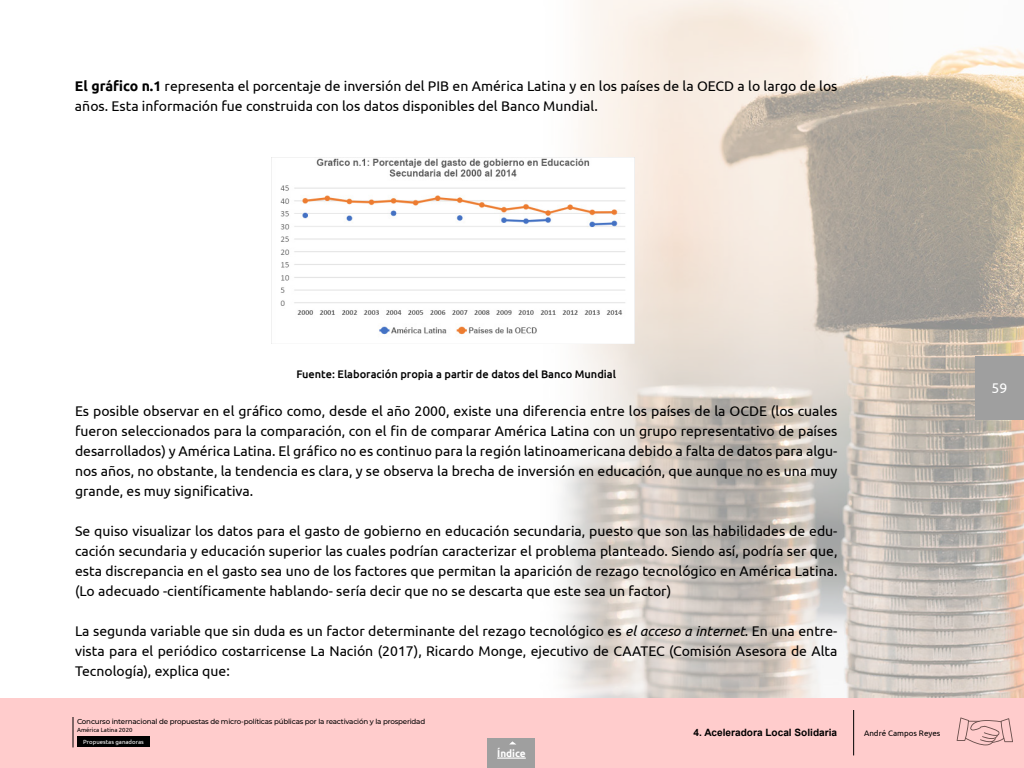
<style>
.page{position:relative;width:1024px;height:768px;background:#fff}
.page>*{position:absolute;margin:0;border:0;box-sizing:border-box;transform-origin:0 0}
.t1{font:14px/20px "Ubuntu";color:#000;text-align:justify}
.t2{font:14px "Ubuntu";color:#fff}
.t3{font:500 11px "Ubuntu";color:#000}
.t4{font:700 10.1px "Arial";color:#000}
.t5{font:700 10px "Ubuntu";color:#fff}
.t6{font:8px "Ubuntu";color:#000}
.t7{font:500 7.1px "Montserrat";letter-spacing:-.025em;color:#000}
.t8{font:6px "Ubuntu";color:#fff}
.t9{font:6px "Ubuntu";color:#000}
.s1{font-weight:700}
.s2{font-style:italic}
</style>
<div class="page">
<img style="left:271px;top:0;width:753px;height:698px">
<div style="left:0;top:698px;width:1024px;height:70px;background:#fcc"></div>
<hr style="left:853px;top:710px;width:1px;height:45px;background:#000">
<svg style="left:957px;top:717px;width:56px;height:28px"></svg>
<div style="left:975px;top:356px;width:49px;height:64px;background:#9f9f9f"></div>
<img style="left:272px;top:158px;width:362px;height:186px">
<div style="left:488px;top:738px;width:48px;height:30px;background:#9f9f9f"></div>
<svg style="left:497px;top:758px;width:29px;height:1px"></svg>
<div style="left:77px;top:736px;width:73px;height:11px;background:#000"></div>
<hr style="left:72px;top:717px;width:2px;height:30px;background:#000">
<p class="t1" style="left:75px;top:75px;width:764px"><span class="s1">El gráfico n.1</span> representa el porcentaje de inversión del PIB en América Latina y en los países de la OECD a lo largo de los años. Esta información fue construida con los datos disponibles del Banco Mundial.</p>
<p class="t3" style="left:296px;top:367px;width:321px">Fuente: Elaboración propia a partir de datos del Banco Mundial</p>
<p class="t1" style="left:75px;top:401px;width:764px">Es posible observar en el gráfico como, desde el año 2000, existe una diferencia entre los países de la OCDE (los cuales fueron seleccionados para la comparación, con el fin de comparar América Latina con un grupo representativo de países desarrollados) y América Latina. El gráfico no es continuo para la región latinoamericana debido a falta de datos para algu&shy;nos años, no obstante, la tendencia es clara, y se observa la brecha de inversión en educación, que aunque no es una muy grande, es muy significativa.</p>
<p class="t1" style="left:75px;top:521px;width:764px">Se quiso visualizar los datos para el gasto de gobierno en educación secundaria, puesto que son las habilidades de edu&shy;cación secundaria y educación superior las cuales podrían caracterizar el problema planteado. Siendo así, podría ser que, esta discrepancia en el gasto sea uno de los factores que permitan la aparición de rezago tecnológico en América Latina. (Lo adecuado -científicamente hablando- sería decir que no se descarta que este sea un factor)</p>
<p class="t1" style="left:75px;top:621px;width:764px">La segunda variable que sin duda es un factor determinante del rezago tecnológico es <span class="s2">el acceso a internet</span>. En una entre&shy;vista para el periódico costarricense La Nación (2017), Ricardo Monge, ejecutivo de CAATEC (Comisión Asesora de Alta Tecnología), explica que:</p>
<p class="t7" style="left:77px;top:716px;width:350px">Concurso internacional de propuestas de micro-políticas públicas por la reactivación y la prosperidad</p>
<p class="t9" style="left:77px;top:726px;width:57px">América Latina 2020</p>
<p class="t8" style="left:83px;top:739px;width:62px">Propuestas ganadoras</p>
<p class="t5" style="left:497px;top:747px;width:30px">Índice</p>
<p class="t4" style="left:694px;top:726px;width:145px">4. Aceleradora Local Solidaria</p>
<p class="t6" style="left:864px;top:728px;width:78px">André Campos Reyes</p>
<p class="t2" style="left:992px;top:380px;width:17px">59</p>
</div>
